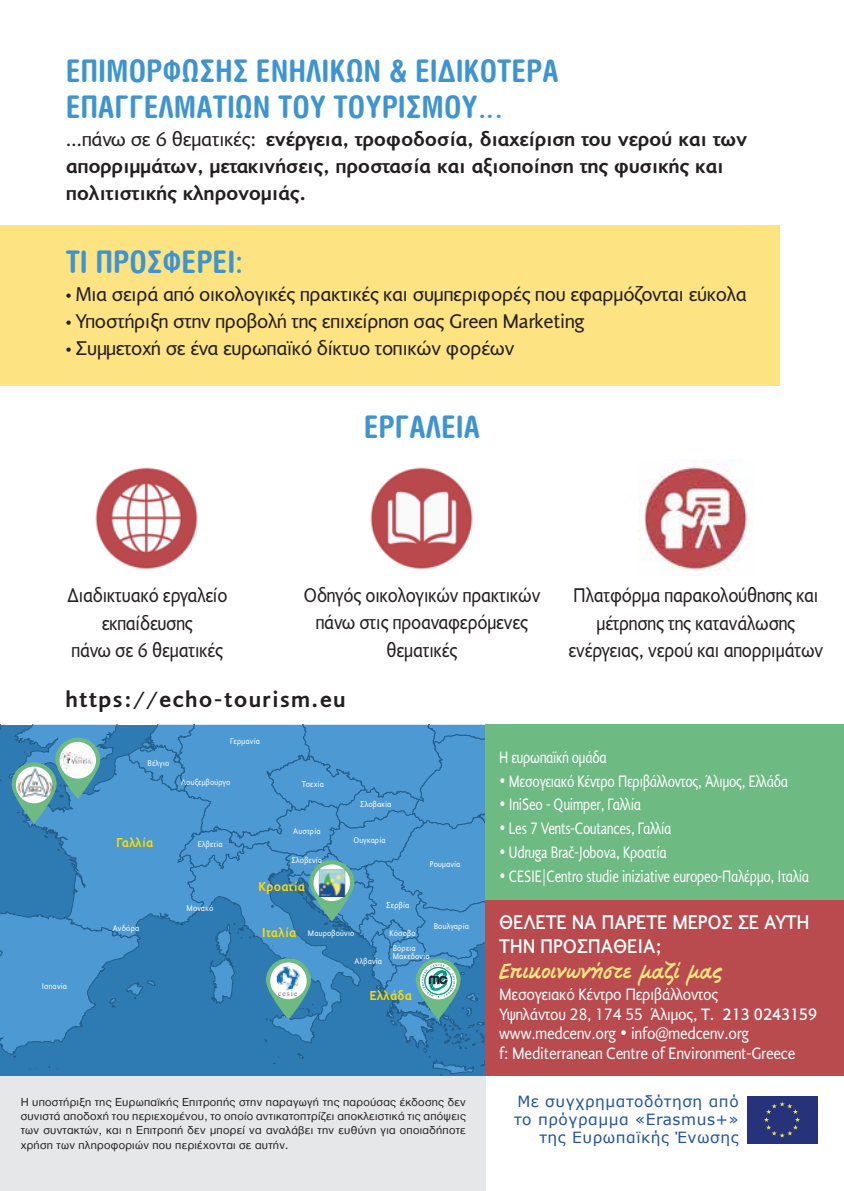
<style>
.page{position:relative;width:844px;height:1191px;background:#fff}
.page>*{position:absolute;margin:0;border:0;box-sizing:border-box;transform-origin:0 0}
.t1{font:700 30.62px/36.8px "CF Smooth Cond";color:#3e94d1}
.t2{font:700 22.75px "PF Diplomat Sans";letter-spacing:.05em;color:#231f20}
.t3{font:20.47px/27.3px "PF Diplomat Sans";letter-spacing:-.01em;color:#231f20;text-align:center;scale:.9 1}
.t4{font:20.47px "PF Diplomat Sans";letter-spacing:-.01em;color:#231f20}
.t5{font:700 20.47px/27.3px "PF Diplomat Sans";letter-spacing:-.01em;color:#231f20}
.t6{font:500 20.47px/23.8px "PF Diplomat Sans";letter-spacing:-.01em;color:#fff;scale:.92 1}
.t7{font:20.47px "PF Free Script";color:#fde382;scale:.95 1}
.t8{font:16.97px "PF Diplomat Sans";letter-spacing:-.01em;color:#fff;scale:.79 1}
.t9{font:16.97px/19.6px "PF Diplomat Sans";letter-spacing:-.01em;color:#fff;scale:.91 1}
.t10{font:15.4px/17.8px "Verdana";letter-spacing:.035em;color:#2253a0;text-align:right}
.t11{font:700 13.47px "PF Diplomat Sans";letter-spacing:.025em;color:#feda00;scale:.91 1}
.t12{font:11.9px/14.3px "CF Helvetica";letter-spacing:.025em;color:#231f20;text-align:justify}
.t13{font:8.58px/8.6px "PF Diplomat Sans";letter-spacing:.025em;color:#fff;scale:.91 1}
.t14{font:8.05px "Times";letter-spacing:.1em;color:#717070}
.s1{font-weight:400}
.s2{font-family:"Myriad Pro"}
.s3{font-weight:500}
</style>
<div class="page">
<div style="left:0;top:1046px;width:486px;height:145px;background:#e6e7e8"></div>
<svg style="left:0;top:724px;width:486px;height:351px;background:#448ec2"></svg>
<div style="left:270px;top:962px;width:36px;height:37px;background:#fff;border-radius:50%"></div>
<img style="left:276px;top:966px;width:24px;height:24px;border-radius:12px">
<div style="left:0;top:225px;width:779px;height:160px;background:#fde382"></div>
<div style="left:746px;top:1096px;width:70px;height:47px;background:#26337b"></div>
<svg style="left:764px;top:1102px;width:36px;height:35px"></svg>
<div style="left:486px;top:724px;width:357px;height:176px;background:#6eba83"></div>
<div style="left:486px;top:900px;width:357px;height:175px;background:#b94a4e"></div>
<img style="left:370px;top:467px;width:103px;height:103px">
<img style="left:638px;top:460px;width:112px;height:115px">
<img style="left:95px;top:467px;width:103px;height:103px">
<h1 class="t1" style="left:66px;top:52px;width:494px">ΕΠΙΜΟΡΦΩΣΗΣ ΕΝΗΛΙΚΩΝ &amp; ΕΙΔΙΚΟΤΕΡΑ<br>ΕΠΑΓΓΕΛΜΑΤΙΩΝ ΤΟΥ ΤΟΥΡΙΣΜΟΥ…</h1>
<h3 class="t5" style="left:66px;top:125px;width:683px"><span class="s1">...πάνω σε 6 θεµατικές:</span> ενέργεια, τροφοδοσία, διαχείριση του νερού και των απορριµµάτων, µετακινήσεις, προστασία και αξιοποίηση της φυσικής και πολιτιστικής κληρονοµιάς.</h3>
<h1 class="t1" style="left:66px;top:244px;width:179px">ΤΙ ΠΡΟΣΦΕΡΕΙ:</h1>
<h3 class="t4" style="left:66px;top:283px;width:682px"><span class="s2">• Μ</span>ια σειρά από οικολογικές πρακτικές και συµπεριφορές που εφαρµόζονται εύκολα</h3>
<h3 class="t4" style="left:66px;top:310px;width:520px"><span class="s2">•</span> Yποστήριξη στην προβολή της επιχείρηση σας Green Marketing</h3>
<h3 class="t4" style="left:66px;top:337px;width:450px"><span class="s2">•</span> Συµµετοχή σε ένα ευρωπαϊκό δίκτυο τοπικών φορέων</h3>
<h1 class="t1" style="left:364px;top:409px;width:118px">ΕΡΓΑΛΕΙΑ</h1>
<h3 class="t3" style="left:67px;top:582px;width:180px">∆ιαδικτυακό εργαλείο εκπαίδευσης<br>πάνω σε 6 θεµατικές</h3>
<h3 class="t3" style="left:303px;top:582px;width:265px">Οδηγός οικολογικών πρακτικών πάνω στις προαναφερόµενες θεµατικές</h3>
<h3 class="t3" style="left:568px;top:582px;width:284px">Πλατφόρµα παρακολούθησης και µέτρησης της κατανάλωσης ενέργειας, νερού και απορριµάτων</h3>
<h2 class="t2" style="left:65px;top:686px;width:281px">https://echo-tourism.eu</h2>
<p class="t13" style="left:42px;top:982px;width:29px">Ισπανία</p>
<p class="t13" style="left:147px;top:759px;width:26px">Βέλγιο</p>
<p class="t11" style="left:116px;top:834px;width:42px">Γαλλία</p>
<p class="t13" style="left:113px;top:924px;width:31px">Ανδόρα</p>
<p class="t13" style="left:230px;top:737px;width:34px">Γερµανία</p>
<p class="t13" style="left:181px;top:778px;width:56px">Λουξεµβούργο</p>
<p class="t13" style="left:198px;top:839px;width:29px">Ελβετία</p>
<p class="t13" style="left:302px;top:780px;width:26px">Τσεχία</p>
<p class="t13" style="left:293px;top:827px;width:31px">Αυστρία</p>
<p class="t13" style="left:291px;top:856px;width:35px">Σλοβενία</p>
<p class="t13" style="left:186px;top:904px;width:31px">Μονακό</p>
<p class="t11" style="left:258px;top:879px;width:52px">Κροατία</p>
<p class="t13" style="left:360px;top:800px;width:36px">Σλοβακία</p>
<p class="t13" style="left:353px;top:835px;width:37px">Ουγκαρία</p>
<p class="t13" style="left:386px;top:900px;width:27px">Σερβία</p>
<p class="t11" style="left:262px;top:925px;width:39px">Ιταλία</p>
<p class="t13" style="left:308px;top:928px;width:53px">Μαυροβούνιο</p>
<p class="t13" style="left:389px;top:929px;width:30px">Κόσοβο</p>
<p class="t13" style="left:429px;top:859px;width:35px">Ρουµανία</p>
<p class="t13" style="left:433px;top:922px;width:40px">Βουλγαρία</p>
<p class="t14" style="left:278px;top:986px;width:21px">cesie</p>
<p class="t13" style="left:354px;top:957px;width:32px">Αλβανία</p>
<p class="t13" style="left:392px;top:943px;width:42px">Βόρεια<br>Μακεδονία</p>
<p class="t11" style="left:369px;top:988px;width:48px">Ελλάδα</p>
<p class="t12" style="left:21px;top:1094px;width:446px">Η υποστήριξη της Ευρωπαϊκής Επιτροπής στην παραγωγή της παρούσας έκδοσης δεν συνιστά αποδοχή του περιεχοµένου, το οποίο αντικατοπτρίζει αποκλειστικά τις απόψεις των συντακτών, και η Επιτροπή δεν µπορεί να αναλάβει την ευθύνη για οποιαδήποτε χρήση των πληροφοριών που περιέχονται σε αυτήν.</p>
<h3 class="t8" style="left:499px;top:748px;width:138px">Η ευρωπαϊκή οµάδα</h3>
<h3 class="t8" style="left:499px;top:772px;width:367px">• Μεσογειακό Κέντρο Περιβάλλοντος, Άλιµος, Ελλάδα</h3>
<h3 class="t8" style="left:499px;top:795px;width:181px">• IniSeo - Quimper, Γαλλία</h3>
<h3 class="t8" style="left:499px;top:819px;width:219px">• Les 7 Vents-Coutances, Γαλλία</h3>
<h3 class="t8" style="left:499px;top:843px;width:214px">• Udruga Bra<span class="s2">č</span>-Jobova, Κροατία</h3>
<h3 class="t8" style="left:499px;top:867px;width:394px">• CESIE|Centro studie iniziative europeo-Παλέρµο, Ιταλία</h3>
<h3 class="t6" style="left:499px;top:911px;width:339px">ΘΕΛΕΤΕ ΝΑ ΠΑΡΕΤΕ ΜΕΡΟΣ ΣΕ ΑΥΤΗ<br>ΤΗΝ ΠΡΟΣΠΑΘΕΙΑ;</h3>
<h3 class="t7" style="left:499px;top:958px;width:236px">Επικοινωνήστε µαζί µας</h3>
<h3 class="t9" style="left:499px;top:984px;width:351px">Μεσογειακό Κέντρο Περιβάλλοντος<br>Υψηλάντου 28, 174 55 Άλιµος, <span class="s3">Τ. 213 0243159 </span>www.medcenv.org • info@medcenv.org<br>f: Mediterranean Centre of Environment-Greece</h3>
<p class="t10" style="left:514px;top:1093px;width:226px">Με συγχρηματοδότηση από το πρόγραμμα «Erasmus+» της Ευρωπαϊκής Ένωσης</p>
</div>
